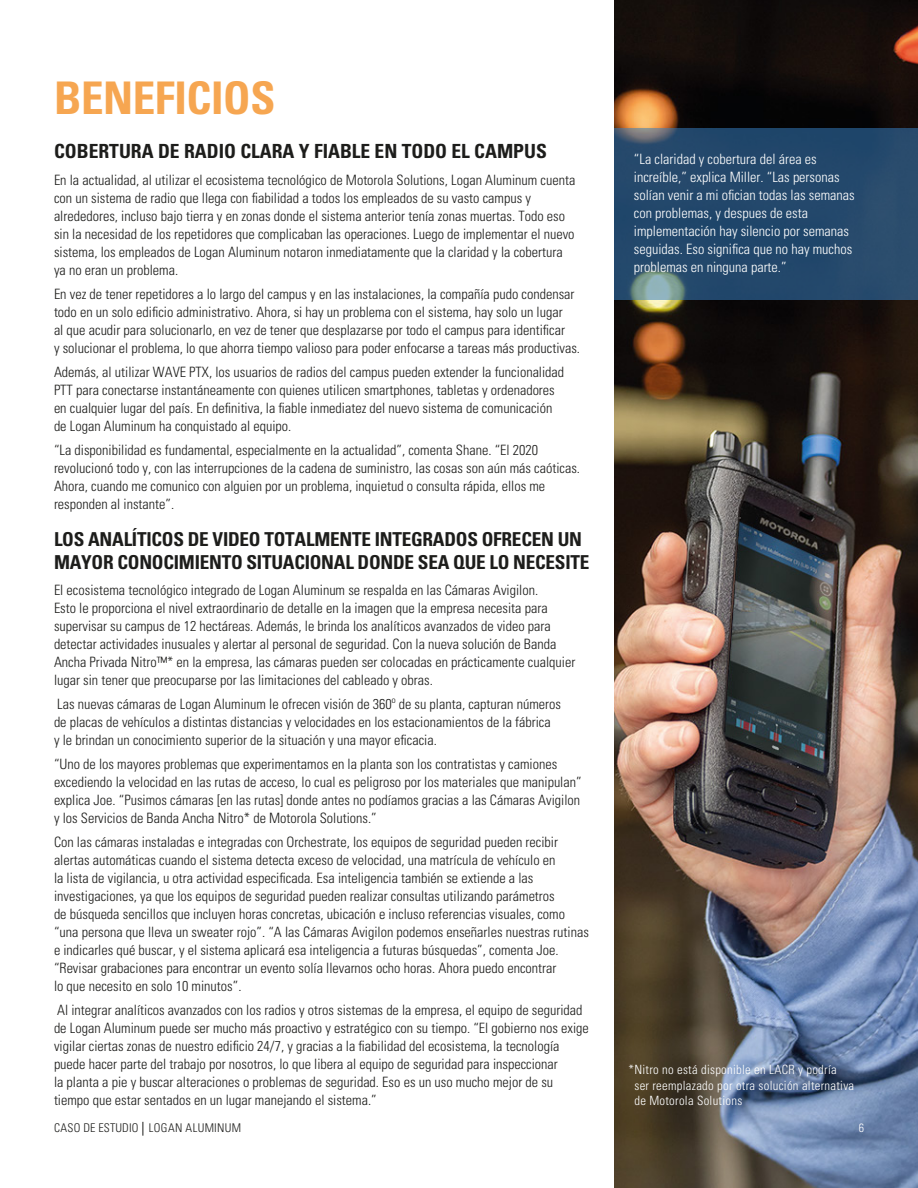
<style>
.page{position:relative;width:918px;height:1188px;background:#fff}
.page>*{position:absolute;margin:0;border:0;box-sizing:border-box;transform-origin:0 0}
.t1{font:700 condensed 45px "Univers LT Std";letter-spacing:-.01em;color:#f6a651}
.t2{font:700 condensed 19.5px "Univers LT Std";color:#1d1d1b}
.t3{font:700 condensed 19.2px/23.1px "Univers LT Std";letter-spacing:-.015em;color:#1d1d1b}
.t4{font:300 condensed 14.25px/18px "Univers LT Std";color:#1d1d1b}
.t5{font:300 condensed 14.25px/18px "Univers LT Std";color:#fff}
.t6{font:300 condensed 12.75px/15.3px "Univers LT Std";letter-spacing:.02em;color:#fff}
.t7{font:300 condensed 12px "Univers LT Std";letter-spacing:.025em;color:#1d1d1b}
.t8{font:300 condensed 12px "Univers LT Std";color:#fff}
</style>
<div class="page">
<img style="left:614px;top:0;width:304px;height:1188px">
<div style="left:615px;top:129px;width:303px;height:171px;background:#23486b"></div>
<svg style="left:143px;top:1122px;width:1px;height:14px"></svg>
<h1 class="t1" style="left:54px;top:70px;width:223px">BENEFICIOS</h1>
<h2 class="t2" style="left:54px;top:139px;width:494px">COBERTURA DE RADIO CLARA Y FIABLE EN TODO EL CAMPUS</h2>
<p class="t4" style="left:54px;top:171px;width:523px">En la actualidad, al utilizar el ecosistema tecnológico de Motorola Solutions, Logan Aluminum cuenta con un sistema de radio que llega con fiabilidad a todos los empleados de su vasto campus y alrededores, incluso bajo tierra y en zonas donde el sistema anterior tenía zonas muertas. Todo eso sin la necesidad de los repetidores que complicaban las operaciones. Luego de implementar el nuevo sistema, los empleados de Logan Aluminum notaron inmediatamente que la claridad y la cobertura ya no eran un problema.</p>
<p class="t4" style="left:54px;top:285px;width:528px">En vez de tener repetidores a lo largo del campus y en las instalaciones, la compañía pudo condensar todo en un solo edificio administrativo. Ahora, si hay un problema con el sistema, hay solo un lugar<br>al que acudir para solucionarlo, en vez de tener que desplazarse por todo el campus para identificar<br>y solucionar el problema, lo que ahorra tiempo valioso para poder enfocarse a tareas más productivas.</p>
<p class="t4" style="left:54px;top:363px;width:512px">Además, al utilizar WAVE PTX, los usuarios de radios del campus pueden extender la funcionalidad PTT para conectarse instantáneamente con quienes utilicen smartphones, tabletas y ordenadores en cualquier lugar del país. En definitiva, la fiable inmediatez del nuevo sistema de comunicación de Logan Aluminum ha conquistado al equipo.</p>
<p class="t4" style="left:54px;top:441px;width:528px">“La disponibilidad es fundamental, especialmente en la actualidad”, comenta Shane. “El 2020 revolucionó todo y, con las interrupciones de la cadena de suministro, las cosas son aún más caóticas.<br>Ahora, cuando me comunico con alguien por un problema, inquietud o consulta rápida, ellos me responden al instante”.</p>
<h3 class="t3" style="left:54px;top:527px;width:537px">LOS ANALÍTICOS DE VIDEO TOTALMENTE INTEGRADOS OFRECEN UN<br>MAYOR CONOCIMIENTO SITUACIONAL DONDE SEA QUE LO NECESITE</h3>
<p class="t4" style="left:54px;top:581px;width:523px">El ecosistema tecnológico integrado de Logan Aluminum se respalda en las Cámaras Avigilon.<br>Esto le proporciona el nivel extraordinario de detalle en la imagen que la empresa necesita para supervisar su campus de 12 hectáreas. Además, le brinda los analíticos avanzados de video para detectar actividades inusuales y alertar al personal de seguridad. Con la nueva solución de Banda Ancha Privada Nitro™* en la empresa, las cámaras pueden ser colocadas en prácticamente cualquier lugar sin tener que preocuparse por las limitaciones del cableado y obras.</p>
<p class="t4" style="left:54px;top:695px;width:509px">Las nuevas cámaras de Logan Aluminum le ofrecen visión de 360º de su planta, capturan números de placas de vehículos a distintas distancias y velocidades en los estacionamientos de la fábrica<br>y le brindan un conocimiento superior de la situación y una mayor eficacia.</p>
<p class="t4" style="left:54px;top:755px;width:529px">“Uno de los mayores problemas que experimentamos en la planta son los contratistas y camiones excediendo la velocidad en las rutas de acceso, lo cual es peligroso por los materiales que manipulan” explica Joe. “Pusimos cámaras [en las rutas] donde antes no podíamos gracias a las Cámaras Avigilon y los Servicios de Banda Ancha Nitro* de Motorola Solutions.”</p>
<p class="t4" style="left:54px;top:833px;width:536px">Con las cámaras instaladas e integradas con Orchestrate, los equipos de seguridad pueden recibir alertas automáticas cuando el sistema detecta exceso de velocidad, una matrícula de vehículo en<br>la lista de vigilancia, u otra actividad especificada. Esa inteligencia también se extiende a las investigaciones, ya que los equipos de seguridad pueden realizar consultas utilizando parámetros<br>de búsqueda sencillos que incluyen horas concretas, ubicación e incluso referencias visuales, como “una persona que lleva un sweater rojo”. “A las Cámaras Avigilon podemos enseñarles nuestras rutinas e indicarles qué buscar, y el sistema aplicará esa inteligencia a futuras búsquedas”, comenta Joe. “Revisar grabaciones para encontrar un evento solía llevarnos ocho horas. Ahora puedo encontrar<br>lo que necesito en solo 10 minutos”.</p>
<p class="t4" style="left:54px;top:1001px;width:536px">Al integrar analíticos avanzados con los radios y otros sistemas de la empresa, el equipo de seguridad de Logan Aluminum puede ser mucho más proactivo y estratégico con su tiempo. “El gobierno nos exige vigilar ciertas zonas de nuestro edificio 24/7, y gracias a la fiabilidad del ecosistema, la tecnología puede hacer parte del trabajo por nosotros, lo que libera al equipo de seguridad para inspeccionar<br>la planta a pie y buscar alteraciones o problemas de seguridad. Eso es un uso mucho mejor de su tiempo que estar sentados en un lugar manejando el sistema.”</p>
<p class="t7" style="left:54px;top:1121px;width:189px">CASO DE ESTUDIO LOGAN ALUMINUM</p>
<p class="t8" style="left:859px;top:1121px;width:7px">6</p>
<p class="t5" style="left:634px;top:150px;width:222px">“La claridad y cobertura del área es increíble,” explica Miller. “Las personas solían venir a mi ofician todas las semanas con problemas, y despues de esta implementación hay silencio por semanas seguidas. Eso significa que no hay muchos problemas en ninguna parte.”</p>
<p class="t6" style="left:634px;top:1062px;width:221px;text-indent:-6px">*Nitro no está disponible en LACR y podría ser reemplazado por otra solución alternativa de Motorola Solutions</p>
</div>
